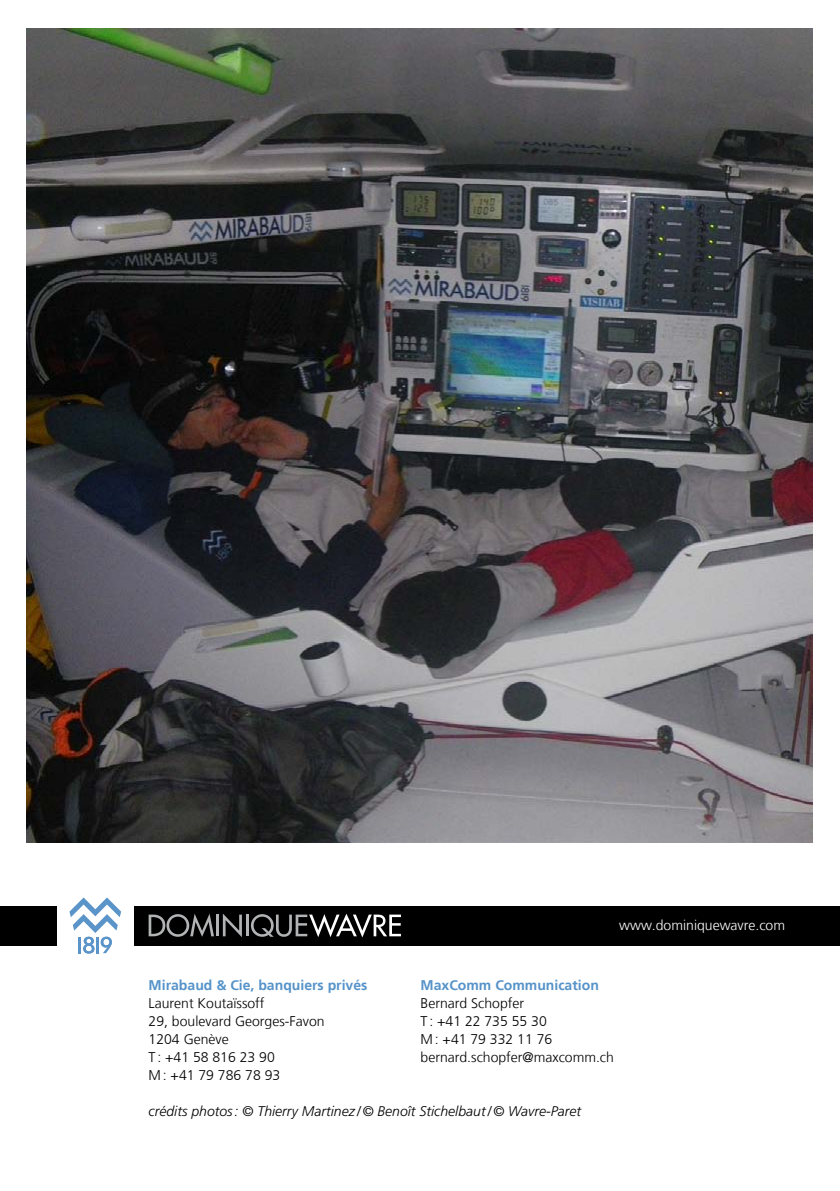
<style>
.page{position:relative;width:840px;height:1191px;background:#fff}
.page>*{position:absolute;margin:0;border:0;box-sizing:border-box;transform-origin:0 0}
.t1{font:300 14px/18px "Frutiger";color:#000}
.t2{font:italic 300 14px "Frutiger";color:#000}
.t3{font:700 14px "Frutiger";color:#5693c9}
.t4{font:300 14px "Frutiger";color:#fff}
</style>
<div class="page">
<img style="left:27px;top:28px;width:784px;height:814px">
<div style="left:0;top:906px;width:56px;height:39px;background:#000"></div>
<div style="left:134px;top:906px;width:705px;height:39px;background:#000"></div>
<svg style="left:69px;top:897px;width:52px;height:56px"></svg>
<svg style="left:148px;top:914px;width:66px;height:22px"></svg>
<hr style="left:216px;top:914px;width:3px;height:22px;background:#b1b3b4">
<svg style="left:223px;top:914px;width:19px;height:23px"></svg>
<hr style="left:245px;top:914px;width:3px;height:22px;background:#b1b3b4">
<svg style="left:251px;top:913px;width:150px;height:24px"></svg>
<p class="t4" style="left:619px;top:917px;width:167px">www.dominiquewavre.com</p>
<p class="t3" style="left:148px;top:977px;width:220px">Mirabaud &amp; Cie, banquiers privés</p>
<p class="t1" style="left:148px;top:994px;width:177px">Laurent Koutaïssoff<br>29, boulevard Georges-Favon<br>1204 Genève<br>T: +41 58 816 23 90<br>M: +41 79 786 78 93</p>
<p class="t2" style="left:148px;top:1103px;width:434px">crédits photos: © Thierry Martinez /© Benoît Stichelbaut/© Wavre-Paret</p>
<p class="t3" style="left:420px;top:977px;width:180px">MaxComm Communication</p>
<p class="t1" style="left:420px;top:994px;width:195px">Bernard Schopfer<br>T : +41 22 735 55 30<br>M: +41 79 332 11 76 bernard.schopfer@maxcomm.ch</p>
</div>
